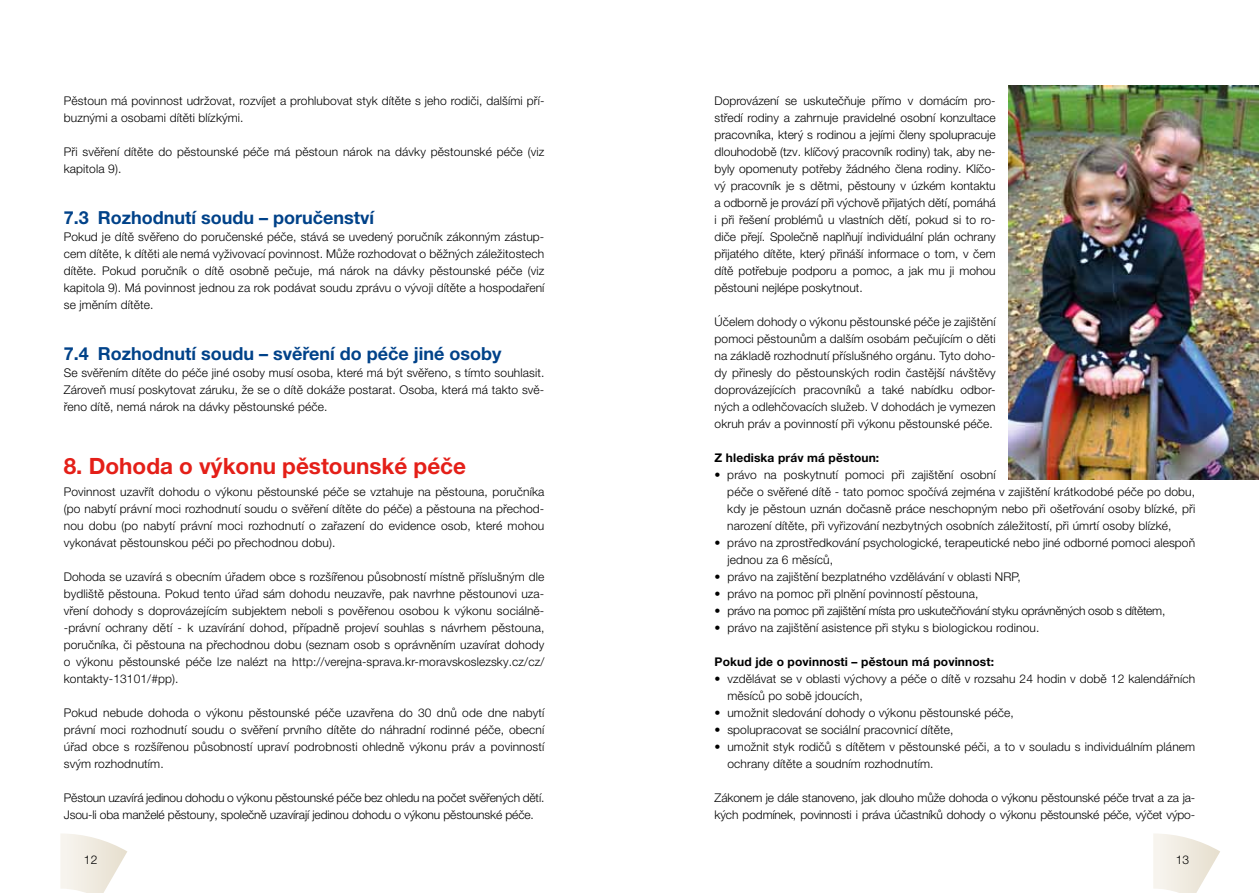
<style>
.page{position:relative;width:1259px;height:893px;background:#fff}
.page>*{position:absolute;margin:0;border:0;box-sizing:border-box;transform-origin:0 0}
.t1{font:700 22.5px "Helvetica Neue LT Pro";color:#e41f18}
.t2{font:700 18px "Helvetica Neue LT Pro";color:#004289}
.t3{font:300 12px/17px "Helvetica Neue LT Pro";letter-spacing:.01em;color:#000;text-align:justify}
.t4{font:300 12px/17px "Helvetica Neue LT Pro";letter-spacing:-.01em;color:#000}
.t5{font:300 12px "Helvetica Neue LT Pro";letter-spacing:-.02em;color:#000}
.t6{font:700 12px "Helvetica Neue LT Pro";letter-spacing:.01em;color:#000}
</style>
<div class="page">
<svg style="left:60px;top:834px;width:67px;height:59px"></svg>
<svg style="left:1153px;top:834px;width:67px;height:59px"></svg>
<img style="left:1008px;top:85px;width:251px;height:395px">
<p class="t3" style="left:64px;top:92px;width:482px">Pěstoun má povinnost udržovat, rozvíjet a prohlubovat styk dítěte s jeho rodiči, dalšími pří&shy;buznými a osobami dítěti blízkými.</p>
<p class="t3" style="left:64px;top:143px;width:482px">Při svěření dítěte do pěstounské péče má pěstoun nárok na dávky pěstounské péče (viz kapitola 9).</p>
<h2 class="t2" style="left:64px;top:206px;width:312px">7.3 Rozhodnutí soudu – poručenství</h2>
<p class="t3" style="left:64px;top:228px;width:482px">Pokud je dítě svěřeno do poručenské péče, stává se uvedený poručník zákonným zástup&shy;cem dítěte, k dítěti ale nemá vyživovací povinnost. Může rozhodovat o běžných záležitostech dítěte. Pokud poručník o dítě osobně pečuje, má nárok na dávky pěstounské péče (viz kapitola 9). Má povinnost jednou za rok podávat soudu zprávu o vývoji dítěte a hospodaření se jměním dítěte.</p>
<h2 class="t2" style="left:64px;top:342px;width:439px">7.4 Rozhodnutí soudu – svěření do péče jiné osoby</h2>
<p class="t3" style="left:64px;top:364px;width:482px">Se svěřením dítěte do péče jiné osoby musí osoba, které má být svěřeno, s tímto souhlasit.<br>Zároveň musí poskytovat záruku, že se o dítě dokáže postarat. Osoba, která má takto svě&shy;řeno dítě, nemá nárok na dávky pěstounské péče.</p>
<h1 class="t1" style="left:64px;top:451px;width:404px">8. Dohoda o výkonu pěstounské péče</h1>
<p class="t3" style="left:64px;top:483px;width:482px">Povinnost uzavřít dohodu o výkonu pěstounské péče se vztahuje na pěstouna, poručníka (po nabytí právní moci rozhodnutí soudu o svěření dítěte do péče) a pěstouna na přechod&shy;nou dobu (po nabytí právní moci rozhodnutí o zařazení do evidence osob, které mohou vykonávat pěstounskou péči po přechodnou dobu).</p>
<p class="t3" style="left:64px;top:568px;width:482px">Dohoda se uzavírá s obecním úřadem obce s rozšířenou působností místně příslušným dle bydliště pěstouna. Pokud tento úřad sám dohodu neuzavře, pak navrhne pěstounovi uza&shy;vření dohody s doprovázejícím subjektem neboli s pověřenou osobou k výkonu sociálně--právní ochrany dětí - k uzavírání dohod, případně projeví souhlas s návrhem pěstouna, poručníka, či pěstouna na přechodnou dobu (seznam osob s oprávněním uzavírat dohody o výkonu pěstounské péče lze nalézt na http://verejna-sprava.kr-moravskoslezsky.cz/cz/ kontakty-13101/#pp).</p>
<p class="t3" style="left:64px;top:704px;width:482px">Pokud nebude dohoda o výkonu pěstounské péče uzavřena do 30 dnů ode dne nabytí právní moci rozhodnutí soudu o svěření prvního dítěte do náhradní rodinné péče, obecní úřad obce s rozšířenou působností upraví podrobnosti ohledně výkonu práv a povinností svým rozhodnutím.</p>
<p class="t4" style="left:64px;top:789px;width:482px">Pěstoun uzavírá jedinou dohodu o výkonu pěstounské péče bez ohledu na počet svěřených dětí.<br>Jsou-li oba manželé pěstouny, společně uzavírají jedinou dohodu o výkonu pěstounské péče.</p>
<p class="t3" style="left:714px;top:92px;width:283px">Doprovázení se uskutečňuje přímo v domácím pro&shy;středí rodiny a zahrnuje pravidelné osobní konzultace pracovníka, který s rodinou a jejími členy spolupracuje dlouhodobě (tzv. klíčový pracovník rodiny) tak, aby ne&shy;byly opomenuty potřeby žádného člena rodiny. Klíčo&shy;vý pracovník je s dětmi, pěstouny v úzkém kontaktu a odborně je provází při výchově přijatých dětí, pomáhá i při řešení problémů u vlastních dětí, pokud si to ro&shy;diče přejí. Společně naplňují individuální plán ochrany přijatého dítěte, který přináší informace o tom, v čem dítě potřebuje podporu a pomoc, a jak mu ji mohou pěstouni nejlépe poskytnout.</p>
<p class="t3" style="left:714px;top:313px;width:283px">Účelem dohody o výkonu pěstounské péče je zajištění pomoci pěstounům a dalším osobám pečujícím o děti na základě rozhodnutí příslušného orgánu. Tyto doho&shy;dy přinesly do pěstounských rodin častější návštěvy doprovázejících pracovníků a také nabídku odbor&shy;ných a odlehčovacích služeb. V dohodách je vymezen okruh práv a povinností při výkonu pěstounské péče.</p>
<p class="t6" style="left:714px;top:450px;width:166px">Z hlediska práv má pěstoun:</p>
<p class="t3" style="left:727px;top:466px;width:469px;text-align:left;text-indent:-13px">• právo na poskytnutí pomoci při zajištění osobní<br>péče o svěřené dítě - tato pomoc spočívá zejména v zajištění krátkodobé péče po dobu, kdy je pěstoun uznán dočasně práce neschopným nebo při ošetřování osoby blízké, při narození dítěte, při vyřizování nezbytných osobních záležitostí, při úmrtí osoby blízké,</p>
<p class="t3" style="left:727px;top:534px;width:469px;text-indent:-13px">• právo na zprostředkování psychologické, terapeutické nebo jiné odborné pomoci alespoň jednou za 6 měsíců,</p>
<p class="t3" style="left:714px;top:568px;width:308px">• právo na zajištění bezplatného vzdělávání v oblasti NRP,</p>
<p class="t3" style="left:714px;top:585px;width:265px">• právo na pomoc při plnění povinností pěstouna,</p>
<p class="t5" style="left:714px;top:604px;width:452px">• právo na pomoc při zajištění místa pro uskutečňování styku oprávněných osob s dítětem,</p>
<p class="t3" style="left:714px;top:619px;width:326px">• právo na zajištění asistence při styku s biologickou rodinou.</p>
<p class="t6" style="left:714px;top:654px;width:281px">Pokud jde o povinnosti – pěstoun má povinnost:</p>
<p class="t3" style="left:727px;top:670px;width:469px;text-indent:-13px">• vzdělávat se v oblasti výchovy a péče o dítě v rozsahu 24 hodin v době 12 kalendářních měsíců po sobě jdoucích,</p>
<p class="t3" style="left:714px;top:704px;width:301px">• umožnit sledování dohody o výkonu pěstounské péče,</p>
<p class="t3" style="left:714px;top:721px;width:240px">• spolupracovat se sociální pracovnicí dítěte,</p>
<p class="t3" style="left:727px;top:738px;width:469px;text-indent:-13px">• umožnit styk rodičů s dítětem v pěstounské péči, a to v souladu s individuálním plánem ochrany dítěte a soudním rozhodnutím.</p>
<p class="t4" style="left:714px;top:789px;width:482px">Zákonem je dále stanoveno, jak dlouho může dohoda o výkonu pěstounské péče trvat a za ja&shy;kých podmínek, povinnosti i práva účastníků dohody o výkonu pěstounské péče, výčet výpo-</p>
<p class="t3" style="left:84px;top:851px;width:15px">12</p>
<p class="t3" style="left:1175px;top:851px;width:15px">13</p>
</div>
